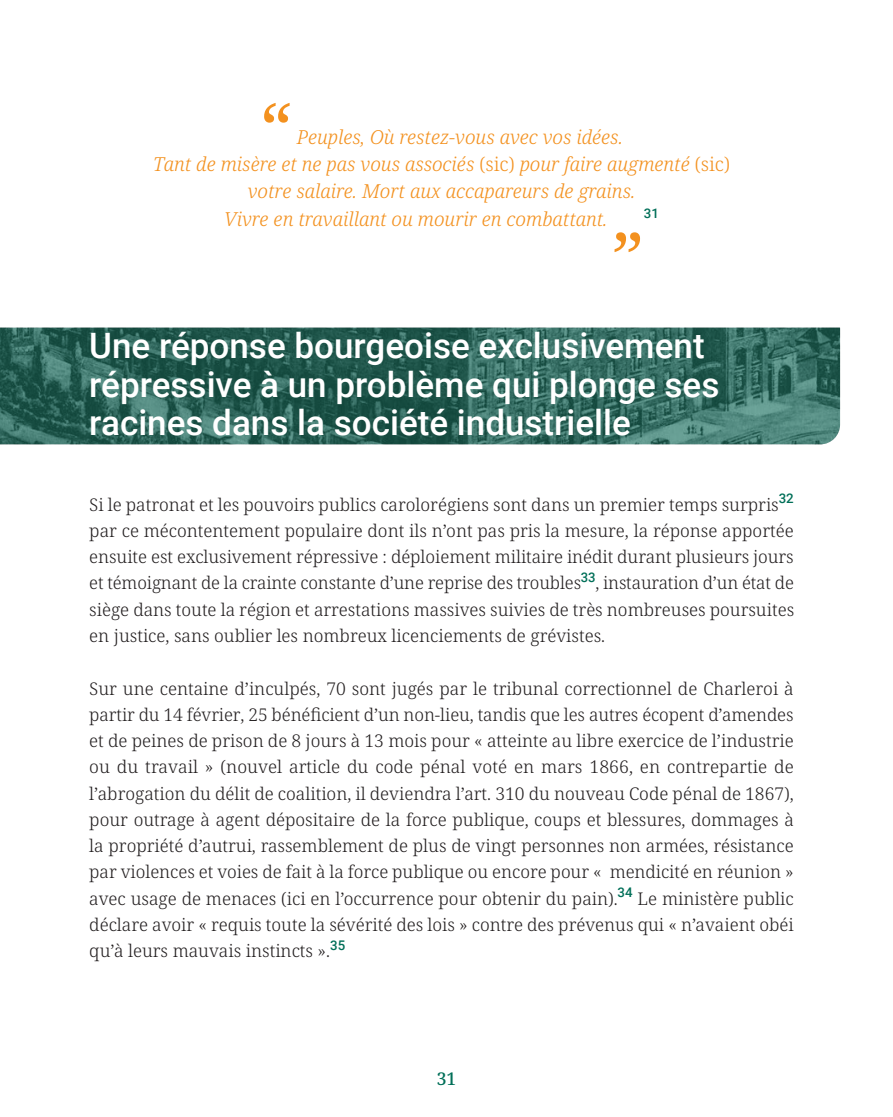
<style>
.page{position:relative;width:893px;height:1117px;background:#fff}
.page>*{position:absolute;margin:0;border:0;box-sizing:border-box;transform-origin:0 0}
._4__CITATIONS_-_Carnet_Carhop_VD{font:70px "Noto Serif";color:#f3911f}
.Titre_Niv_2_en_3_L_dans_texte{font:500 35px/38.5px "Roboto";color:#fff}
._4__CITATIONS_-_Carnet_Carhop_VD-2{font:italic 300 19.25px "Noto Serif";color:#f3911f}
._3__TEXTE_COURANT_-_Carnet_Carhop_VD{font:300 17.5px/26.2px "Noto Serif";color:#231f20;text-align:justify}
.t1{font:500 17.5px "Noto Serif";color:#016f58}
._4__CITATIONS_-_Carnet_Carhop_VD-3{font:500 13.3px "Roboto";color:#016f58}
.s1{font-style:normal}
</style>
<div class="page">
<svg style="left:0;top:327px;width:840px;height:117px;background:#2f655b"></svg>
<p class="_4__CITATIONS_-_Carnet_Carhop_VD" style="left:260px;top:79px;width:33px">“</p>
<p class="_4__CITATIONS_-_Carnet_Carhop_VD-2" style="left:297px;top:124px;width:328px">Peuples, Où restez-vous avec vos idées.</p>
<p class="_4__CITATIONS_-_Carnet_Carhop_VD-2" style="left:153px;top:151px;width:578px">Tant de misère et ne pas vous associés <span class="s1">(sic)</span> pour faire augmenté <span class="s1">(sic)</span></p>
<p class="_4__CITATIONS_-_Carnet_Carhop_VD-2" style="left:248px;top:178px;width:389px">votre salaire. Mort aux accapareurs de grains.</p>
<p class="_4__CITATIONS_-_Carnet_Carhop_VD-2" style="left:224px;top:205px;width:385px">Vivre en travaillant ou mourir en combattant.</p>
<p class="_4__CITATIONS_-_Carnet_Carhop_VD" style="left:612px;top:168px;width:33px">„</p>
<p class="_4__CITATIONS_-_Carnet_Carhop_VD-3" style="left:644px;top:204px;width:17px">31</p>
<p class="Titre_Niv_2_en_3_L_dans_texte" style="left:89px;top:325px;width:632px">Une réponse bourgeoise exclusivement répressive à un problème qui plonge ses racines dans la société industrielle</p>
<p class="_3__TEXTE_COURANT_-_Carnet_Carhop_VD" style="left:89px;top:491px;width:706px">Si le patronat et les pouvoirs publics carolorégiens sont dans un premier temps surpris<sup>32 </sup>par ce mécontentement populaire dont ils n’ont pas pris la mesure, la réponse apportée ensuite est exclusivement répressive : déploiement militaire inédit durant plusieurs jours et témoignant de la crainte constante d’une reprise des troubles<sup>33</sup>, instauration d’un état de siège dans toute la région et arrestations massives suivies de très nombreuses poursuites en justice, sans oublier les nombreux licenciements de grévistes.</p>
<p class="_3__TEXTE_COURANT_-_Carnet_Carhop_VD" style="left:89px;top:675px;width:706px">Sur une centaine d’inculpés, 70 sont jugés par le tribunal correctionnel de Charleroi à partir du 14 février, 25 bénéficient d’un non-lieu, tandis que les autres écopent d’amendes et de peines de prison de 8 jours à 13 mois pour « atteinte au libre exercice de l’industrie ou du travail » (nouvel article du code pénal voté en mars 1866, en contrepartie de l’abrogation du délit de coalition, il deviendra l’art. 310 du nouveau Code pénal de 1867), pour outrage à agent dépositaire de la force publique, coups et blessures, dommages à la propriété d’autrui, rassemblement de plus de vingt personnes non armées, résistance par violences et voies de fait à la force publique ou encore pour « mendicité en réunion » avec usage de menaces (ici en l’occurrence pour obtenir du pain).<sup>34</sup> Le ministère public déclare avoir « requis toute la sévérité des lois » contre des prévenus qui « n’avaient obéi qu’à leurs mauvais instincts ».<sup>35</sup></p>
<p class="t1" style="left:437px;top:1065px;width:21px">31</p>
</div>
